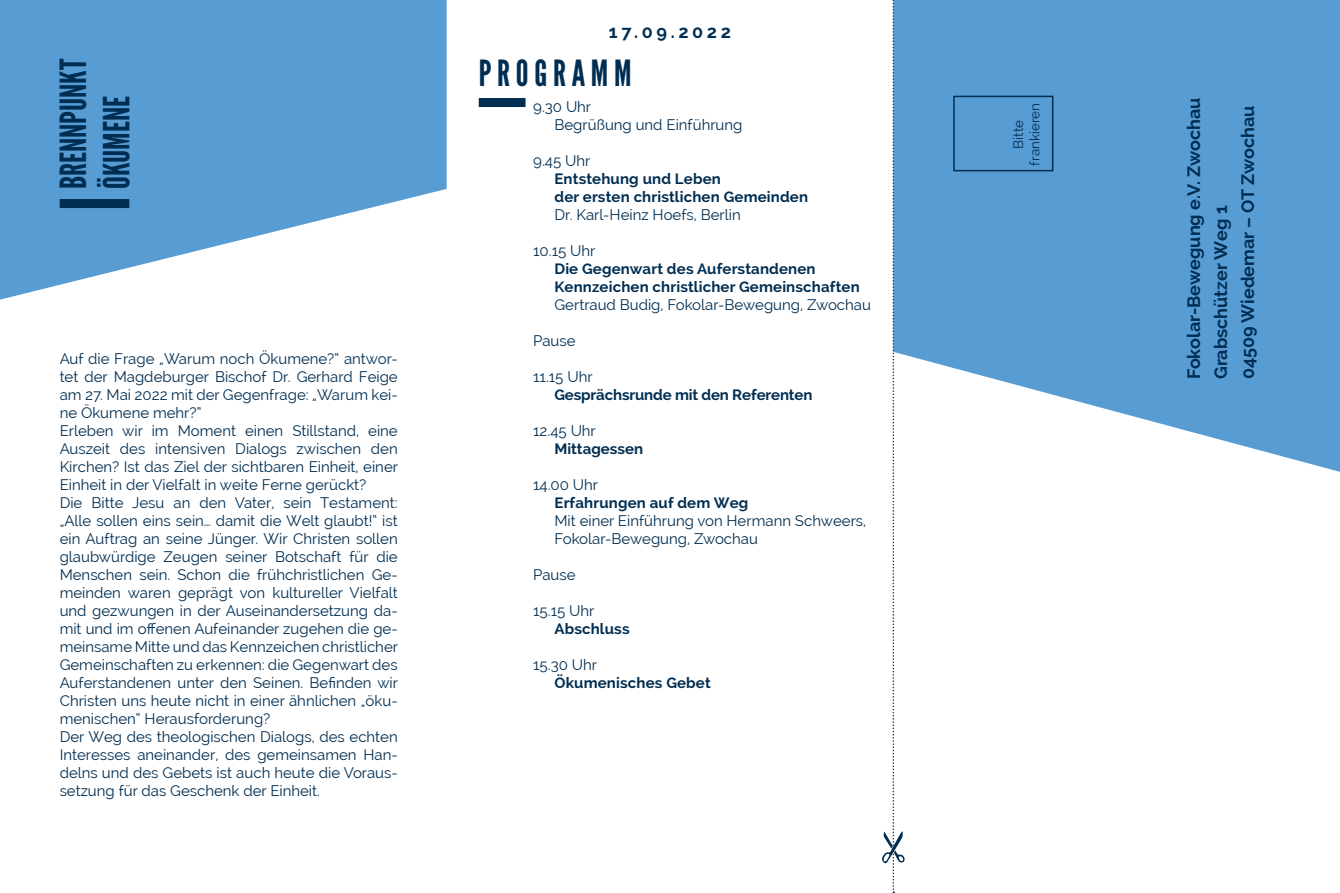
<style>
.page{position:relative;width:1340px;height:893px;background:#fff}
.page>*{position:absolute;margin:0;border:0;box-sizing:border-box;transform-origin:0 0}
.t1{font:36px/43.2px "League Gothic";color:#002e52}
.t2{font:36px "League Gothic";letter-spacing:.16em;color:#002e52}
.t3{font:700 18px/27px "Raleway";color:#002e52}
.t4{font:15px/18px "Raleway";color:#002e52}
.t5{font:700 15px/18px "Raleway";letter-spacing:.01em;color:#002e52}
.t6{font:700 15px "Raleway";letter-spacing:-.01em;color:#002e52}
.t7{font:13.5px/16.2px "Raleway";color:#002e52;text-align:center}
</style>
<div class="page">
<svg style="left:0;top:0;width:446px;height:300px;fill:#589cd4"></svg>
<div style="left:479px;top:98px;width:46px;height:9px;background:#002e52"></div>
<svg style="left:905px;top:0;width:434px;height:472px;background:#6ca8d9"></svg>
<div style="left:953px;top:96px;width:100px;height:75px;border:2px solid #002e52"></div>
<div style="left:60px;top:199px;width:69px;height:9px;background:#002e52"></div>
<svg style="left:882px;top:0;width:23px;height:893px"></svg>
<h1 class="t1" style="left:52px;top:189px;width:132px;rotate:-90deg">BRENNPUNKT<br>ÖKUMENE</h1>
<p class="t4" style="left:60px;top:349px;width:340px">Auf die Frage „Warum noch Ökumene?“ antwor&shy;tet der Magdeburger Bischof Dr. Gerhard Feige am 27. Mai 2022 mit der Gegenfrage: „Warum kei&shy;ne Ökumene mehr?“<br>Erleben wir im Moment einen Stillstand, eine Auszeit des intensiven Dialogs zwischen den Kirchen? Ist das Ziel der sichtbaren Einheit, einer Einheit in der Vielfalt in weite Ferne gerückt?<br>Die Bitte Jesu an den Vater, sein Testament: „Alle sollen eins sein… damit die Welt glaubt!“ ist ein Auftrag an seine Jünger. Wir Christen sollen glaubwürdige Zeugen seiner Botschaft für die Menschen sein. Schon die frühchristlichen Ge&shy;meinden waren geprägt von kultureller Vielfalt und gezwungen in der Auseinandersetzung da&shy;mit und im offenen Aufeinander zugehen die ge&shy;meinsame Mitte und das Kennzeichen christlicher Gemeinschaften zu erkennen: die Gegenwart des Auferstandenen unter den Seinen. Befinden wir Christen uns heute nicht in einer ähnlichen „öku&shy;menischen“ Herausforderung?<br>Der Weg des theologischen Dialogs, des echten Interesses aneinander, des gemeinsamen Han&shy;delns und des Gebets ist auch heute die Voraus&shy;setzung für das Geschenk der Einheit.</p>
<p class="t3" style="left:609px;top:18px;width:124px">17.09.2022</p>
<h1 class="t2" style="left:479px;top:52px;width:154px">PROGRAMM</h1>
<p class="t4" style="left:554px;top:98px;width:189px;text-indent:-21px">9.30 Uhr<br>Begrüßung und Einführung</p>
<p class="t4" style="left:533px;top:152px;width:59px">9.45 Uhr</p>
<p class="t5" style="left:554px;top:170px;width:255px">Entstehung und Leben<br>der ersten christlichen Gemeinden</p>
<p class="t4" style="left:554px;top:206px;width:188px">Dr. Karl-Heinz Hoefs, Berlin</p>
<p class="t4" style="left:533px;top:242px;width:64px">10.15 Uhr</p>
<p class="t5" style="left:554px;top:260px;width:307px">Die Gegenwart des Auferstandenen<br>Kennzeichen christlicher Gemeinschaften</p>
<p class="t4" style="left:554px;top:296px;width:318px">Gertraud Budig, Fokolar-Bewegung, Zwochau</p>
<p class="t4" style="left:533px;top:332px;width:44px">Pause</p>
<p class="t4" style="left:533px;top:368px;width:61px">11.15 Uhr</p>
<p class="t6" style="left:554px;top:386px;width:259px">Gesprächsrunde mit den Referenten</p>
<p class="t4" style="left:533px;top:422px;width:64px">12.45 Uhr</p>
<p class="t5" style="left:554px;top:440px;width:90px">Mittagessen</p>
<p class="t4" style="left:533px;top:476px;width:66px">14.00 Uhr</p>
<p class="t5" style="left:554px;top:494px;width:195px">Erfahrungen auf dem Weg</p>
<p class="t4" style="left:554px;top:512px;width:313px">Mit einer Einführung von Hermann Schweers,<br>Fokolar-Bewegung, Zwochau</p>
<p class="t4" style="left:533px;top:566px;width:44px">Pause</p>
<p class="t4" style="left:533px;top:602px;width:63px">15.15 Uhr</p>
<p class="t5" style="left:554px;top:620px;width:77px">Abschluss</p>
<p class="t4" style="left:533px;top:656px;width:65px">15.30 Uhr</p>
<p class="t5" style="left:554px;top:674px;width:158px">Ökumenisches Gebet</p>
<p class="t7" style="left:1010px;top:166px;width:64px;rotate:-90deg">Bitte frankieren</p>
<p class="t3" style="left:1180px;top:379px;width:283px;rotate:-90deg">Fokolar-Bewegung e.V. Zwochau<br>Grabschützer Weg 1<br>04509 Wiedemar – OT Zwochau</p>
</div>
